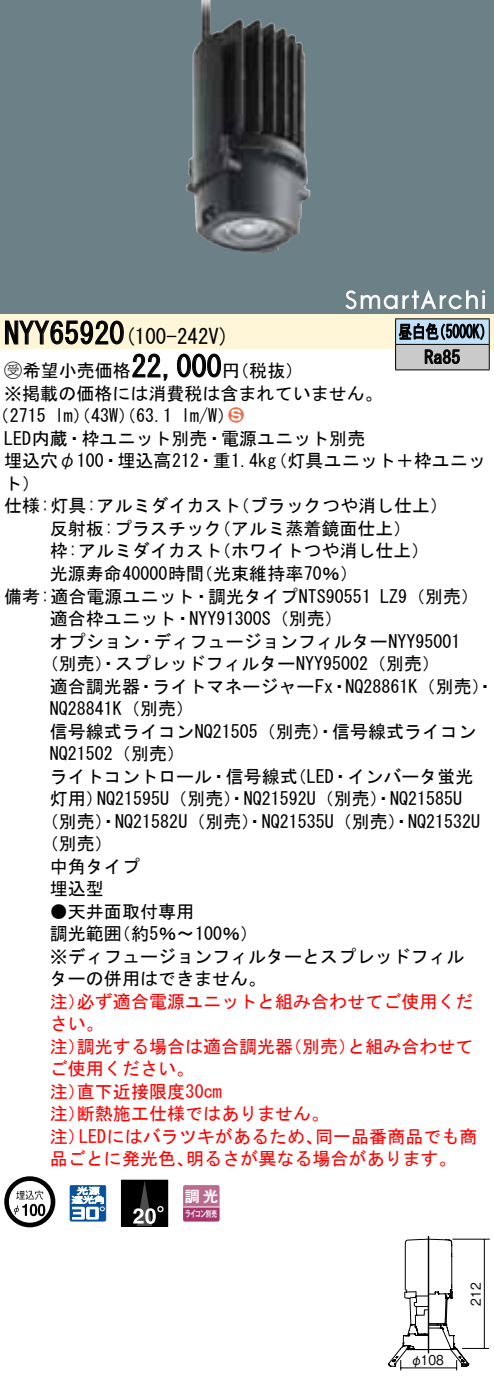
<style>
.page{position:relative;width:494px;height:1379px;background:#fff}
.page>*{position:absolute;margin:0;border:0;box-sizing:border-box;transform-origin:0 0}
.t1{font:30px "MS Gothic";color:#000}
.t2{font:21px "MS Gothic";color:#000}
.t3{font:18px/22.5px "MS Gothic";color:#000}
.t4{font:18px/22.5px "MS Gothic";color:#f00}
.t5{font:18px/25.5px "MS Gothic";color:#000;scale:.75 1}
.t6{font:18px "Ford Classification 1";color:#ed6d48}
.t7{font:15px "Gothic MB101 Pro De Bold 90 pv RKSJ H";color:#fff}
.t8{font:13.5px "Gothic BBB Pro Medium 90 pv RKSJ H";color:#000;scale:.9 1}
.t9{font:8.7px "Gothic MB101 Pro De Bold 90 pv RKSJ H";letter-spacing:-.05em;color:#fff;scale:.65 1}
.s1{font-family:"Ford Classification 1"}
.s2{color:#fff}
</style>
<div class="page">
<div style="left:0;top:0;width:493px;height:288px;background:#6c8087"></div>
<img style="left:186px;top:0;width:124px;height:254px">
<div style="left:0;top:288px;width:493px;height:26px;background:#6c8087"></div>
<svg style="left:345px;top:289px;width:139px;height:20px"></svg>
<div style="left:0;top:314px;width:493px;height:34px;background:#fff5d7"></div>
<svg style="left:5px;top:320px;width:119px;height:25px"></svg>
<svg style="left:132px;top:353px;width:36px;height:28px"></svg>
<svg style="left:177px;top:353px;width:44px;height:25px"></svg>
<svg style="left:4px;top:1176px;width:51px;height:51px"></svg>
<svg style="left:38px;top:1203px;width:7px;height:13px"></svg>
<svg style="left:70px;top:1185px;width:36px;height:36px"></svg>
<div style="left:121px;top:1180px;width:46px;height:46px;background:#000"></div>
<svg style="left:133px;top:1181px;width:29px;height:43px"></svg>
<div style="left:121px;top:1179px;width:47px;height:47px;border:1px solid #000"></div>
<svg style="left:183px;top:1185px;width:36px;height:36px"></svg>
<hr style="left:183px;top:1206px;width:36px;height:1px;background:#fff">
<hr style="left:395px;top:318px;width:94px;height:1px;background:#000">
<hr style="left:395px;top:369px;width:94px;height:1px;background:#000">
<svg style="left:394px;top:319px;width:95px;height:50px;background:#97a2aa"></svg>
<hr style="left:427px;top:1236px;width:2px;height:116px;background:#000">
<svg style="left:388px;top:1238px;width:100px;height:132px"></svg>
<hr style="left:452px;top:1238px;width:37px;height:1px;background:#000">
<hr style="left:483px;top:1239px;width:1px;height:109px;background:#000">
<h1 class="t1" style="left:4px;top:318px;width:122px">NYY65920</h1>
<p class="t5" style="left:424px;top:319px;width:49px;text-indent:-26px">昼白色<br>Ra85</p>
<p class="t5" style="left:432px;top:319px;width:82px">（5000 (K</p>
<p class="t2" style="left:124px;top:326px;width:106px">(100-242 (V</p>
<h1 class="t1" style="left:131px;top:351px;width:91px">22,000</h1>
<p class="t3" style="left:4px;top:359px;width:379px"><span class="s1">B</span>希望小売価格<br>※掲載の価格には消費税は含まれていません。</p>
<p class="t6" style="left:228px;top:406px;width:17px">2<span class="s2">3</span></p>
<p class="t3" style="left:222px;top:359px;width:82px">（円税抜(</p>
<p class="t3" style="left:181px;top:404px;width:55px">l m (W/</p>
<p class="t3" style="left:-8px;top:404px;width:56px">（2715</p>
<p class="t3" style="left:4px;top:427px;width:362px">LED内蔵・枠ユニット別売・電源ユニット別売</p>
<p class="t3" style="left:269px;top:449px;width:217px">（灯具ユニット＋枠ユニッ</p>
<p class="t3" style="left:55px;top:404px;width:119px">lm）（43 ）（W 63.1</p>
<p class="t3" style="left:4px;top:449px;width:273px">埋込穴φ100・埋込高212・重1.4kg</p>
<p class="t3" style="left:4px;top:472px;width:37px">ト(</p>
<p class="t3" style="left:232px;top:494px;width:218px">（ブラックつや消し仕上(</p>
<p class="t3" style="left:213px;top:494px;width:199px;text-indent:-209px">仕様:灯具:アルミダイカスト<br>（アルミ蒸着鏡面仕上(</p>
<p class="t3" style="left:213px;top:517px;width:217px;text-indent:-163px">反射板:プラスチック<br>（ホワイトつや消し仕上(</p>
<p class="t3" style="left:195px;top:539px;width:164px;text-indent:-145px">枠:アルミダイカスト<br>（光束維持率70％(</p>
<p class="t3" style="left:50px;top:562px;width:156px">光源寿命40000時間</p>
<p class="t3" style="left:4px;top:584px;width:368px">備考:適合電源ユニット・調光タイプNTS90551</p>
<p class="t3" style="left:50px;top:607px;width:294px">適合枠ユニット・NYY91300 （S 別売(</p>
<p class="t3" style="left:50px;top:629px;width:412px">オプション・ディフュージョンフィルターNYY95001</p>
<p class="t3" style="left:41px;top:652px;width:400px">（別売）・スプレッドフィルターNYY95002（別売(</p>
<p class="t3" style="left:345px;top:674px;width:150px">NQ28861 （K 別売・(</p>
<p class="t3" style="left:379px;top:584px;width:100px">LZ （9 別売(</p>
<p class="t3" style="left:152px;top:674px;width:182px">ライトマネージャーFx</p>
<p class="t3" style="left:50px;top:674px;width:91px">適合調光器</p>
<p class="t3" style="left:50px;top:697px;width:145px">NQ28841 （K 別売(</p>
<p class="t3" style="left:50px;top:719px;width:427px">信号線式ライコンNQ21505（別売）・信号線式ライコン</p>
<p class="t3" style="left:50px;top:742px;width:136px">NQ21502（別売(</p>
<p class="t3" style="left:288px;top:764px;width:186px">（LED・インバータ蛍光</p>
<p class="t3" style="left:137px;top:674px;width:19px">・</p>
<p class="t3" style="left:330px;top:674px;width:19px">・</p>
<p class="t3" style="left:97px;top:764px;width:366px;text-indent:-47px">ライトコントロール・信号線式<br>NQ21595 （U 別売）・NQ21592 （U 別売）・NQ21585U</p>
<p class="t3" style="left:50px;top:787px;width:55px">灯用）</p>
<p class="t3" style="left:41px;top:809px;width:440px">（別売）・NQ21582 （U 別売）・NQ21535 （U 別売）・NQ21532U</p>
<p class="t3" style="left:41px;top:832px;width:74px">（別売(</p>
<p class="t3" style="left:50px;top:854px;width:91px">中角タイプ</p>
<p class="t3" style="left:50px;top:877px;width:56px">埋込型</p>
<p class="t3" style="left:113px;top:899px;width:147px;text-indent:-63px">●天井面取付専用<br>（約5％〜100％(</p>
<p class="t3" style="left:50px;top:922px;width:415px">調光範囲<br>※ディフュージョンフィルターとスプレッドフィルターの併用はできません。</p>
<p class="t4" style="left:77px;top:989px;width:397px">必ず適合電源ユニットと組み合わせてご使用くだ</p>
<p class="t4" style="left:50px;top:989px;width:56px">注）さい。</p>
<p class="t4" style="left:77px;top:1034px;width:217px">調光する場合は適合調光器</p>
<p class="t4" style="left:284px;top:1034px;width:73px">（別売）</p>
<p class="t4" style="left:347px;top:1034px;width:127px">と組み合わせて</p>
<p class="t4" style="left:50px;top:1034px;width:37px">注）</p>
<p class="t4" style="left:50px;top:1057px;width:145px">ご使用ください。</p>
<p class="t4" style="left:77px;top:1079px;width:146px">直下近接限度30cm</p>
<p class="t4" style="left:77px;top:1079px;width:253px;text-indent:-27px">注）<br>断熱施工仕様ではありません。</p>
<p class="t4" style="left:50px;top:1102px;width:37px">注）</p>
<p class="t4" style="left:79px;top:1124px;width:245px">LEDにはバラツキがあるため、</p>
<p class="t4" style="left:315px;top:1124px;width:163px">同一品番商品でも商</p>
<p class="t4" style="left:50px;top:1124px;width:37px">注）</p>
<p class="t4" style="left:50px;top:1147px;width:145px">品ごとに発光色、</p>
<p class="t4" style="left:186px;top:1147px;width:272px">明るさが異なる場合があります。</p>
<p class="t7" style="left:184px;top:1183px;width:35px">調光</p>
<p class="t9" style="left:185px;top:1206px;width:51px">ライコン別売</p>
<p class="t8" style="left:410px;top:1348px;width:39px">φ108</p>
<p class="t8" style="left:464px;top:1305px;width:27px;rotate:-90deg">212</p>
</div>
